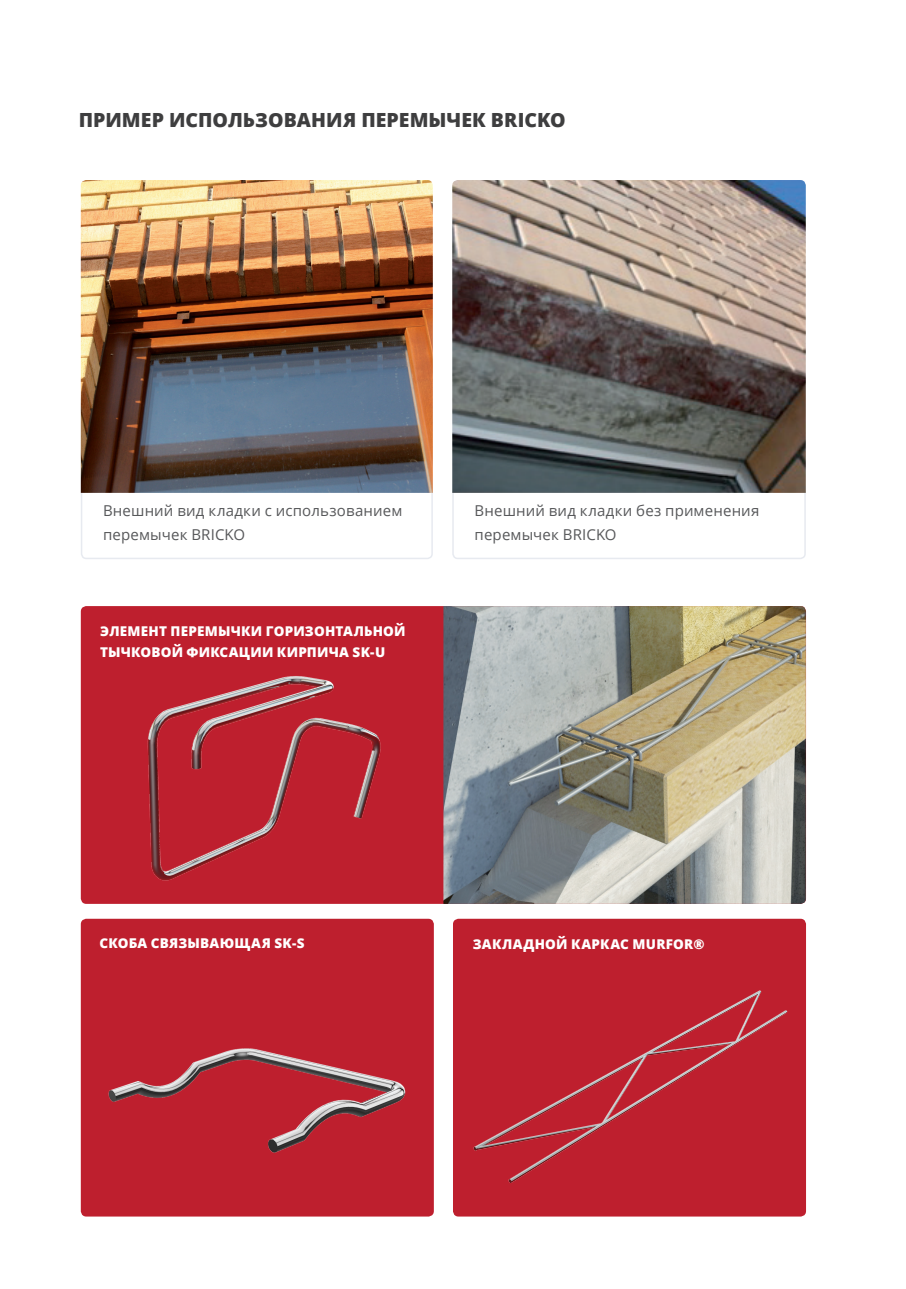
<style>
.page{position:relative;width:906px;height:1289px;background:#fff}
.page>*{position:absolute;margin:0;border:0;box-sizing:border-box;transform-origin:0 0}
.Заголовки_преимущест{font:800 19.5px "Open Sans";color:#3e3e3f}
.список_copy{font:15px/24px "Open Sans";letter-spacing:.01em;color:#57585a}
.Заголовки_преимущест-2{font:800 13.5px/21px "Open Sans";letter-spacing:.015em;color:#fff}
</style>
<div class="page">
<svg style="left:80px;top:490px;width:353px;height:69px"></svg>
<svg style="left:452px;top:493px;width:354px;height:66px"></svg>
<img style="left:452px;top:180px;width:354px;height:313px">
<img style="left:81px;top:180px;width:352px;height:313px">
<div style="left:81px;top:606px;width:725px;height:297px;background:#be1f2e;border-radius:6px"></div>
<div style="left:81px;top:918px;width:353px;height:298px;background:#be1f2e;border-radius:6px"></div>
<div style="left:453px;top:918px;width:353px;height:298px;background:#be1f2e;border-radius:6px"></div>
<img style="left:147px;top:676px;width:234px;height:205px">
<img style="left:108px;top:1020px;width:326px;height:143px">
<img style="left:443px;top:606px;width:363px;height:297px">
<img style="left:473px;top:990px;width:315px;height:193px">
<p class="Заголовки_преимущест" style="left:79px;top:105px;width:488px">ПРИМЕР ИСПОЛЬЗОВАНИЯ ПЕРЕМЫЧЕК BRICKO</p>
<p class="список_copy" style="left:103px;top:498px;width:301px">Внешний вид кладки с использованием перемычек BRICKO</p>
<p class="список_copy" style="left:474px;top:498px;width:286px">Внешний вид кладки без применения перемычек BRICKO</p>
<p class="Заголовки_преимущест-2" style="left:100px;top:620px;width:307px">ЭЛЕМЕНТ ПЕРЕМЫЧКИ ГОРИЗОНТАЛЬНОЙ<br>ТЫЧКОВОЙ ФИКСАЦИИ КИРПИЧА SK-U</p>
<p class="Заголовки_преимущест-2" style="left:100px;top:932px;width:207px">СКОБА СВЯЗЫВАЮЩАЯ SK-S</p>
<p class="Заголовки_преимущест-2" style="left:473px;top:933px;width:233px">ЗАКЛАДНОЙ КАРКАС MURFOR®</p>
</div>
